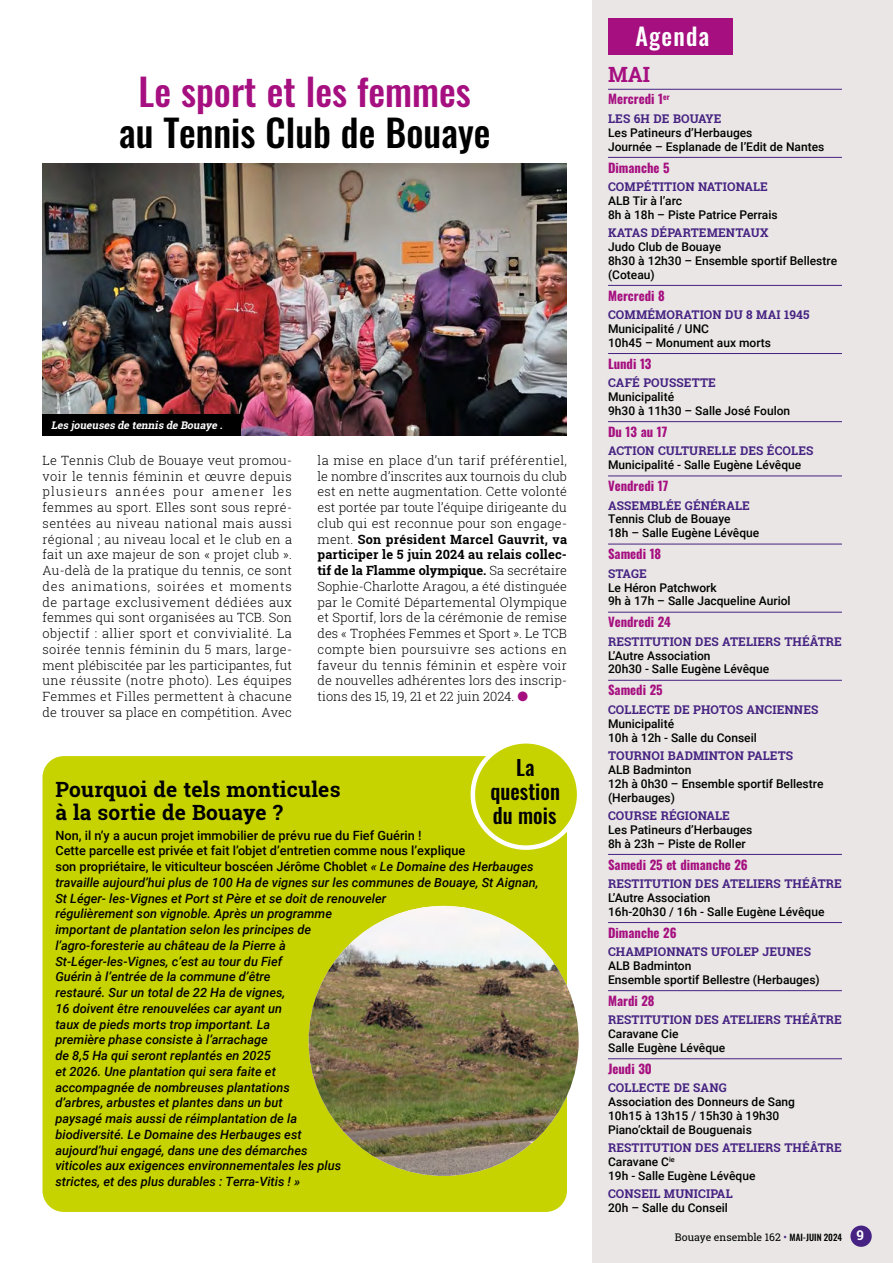
<style>
.page{position:relative;width:893px;height:1263px;background:#fff}
.page>*{position:absolute;margin:0;border:0;box-sizing:border-box;transform-origin:0 0}
.t1{font:500 37.5px "Oswald";color:#000}
.t2{font:500 37.5px "Oswald";color:#a60f80}
.t3{font:500 24px "Oswald";letter-spacing:.05em;color:#fff}
.t4{font:700 21px/22.5px "Roboto Slab";letter-spacing:.01em;color:#000}
.t5{font:500 21px/24px "Oswald";color:#000;text-align:center}
.t6{font:700 21px "Roboto Slab";color:#a60f80}
.t7{font:300 12.75px/15.8px "Roboto Slab";letter-spacing:.01em;color:#000;text-align:justify}
.t8{font:italic 500 12.75px/15.8px "Roboto";color:#000}
.t9{font:700 12.75px "Oswald";color:#a60f80}
.t10{font:500 12px/13.8px "Roboto";color:#000}
.t11{font:700 12px "Roboto Slab";letter-spacing:.01em;color:#462282}
.t12{font:10.5px "Roboto Slab";color:#000}
.t13{font:italic 700 10.5px "Roboto Slab";color:#fff}
.s1{font-weight:700}
.s2{color:#a60f80}
.s3{font-style:normal}
.s4{color:#462282}
.s5{font-family:"Oswald";font-weight:500;font-size:9px}
.s6{font-weight:700;font-size:13.5px;color:#fff}
</style>
<div class="page">
<div style="left:592px;top:0;width:301px;height:1263px;background:#e9e6e5"></div>
<div style="left:608px;top:18px;width:124px;height:37px;background:#a60f80"></div>
<hr style="left:608px;top:89px;width:234px;height:1px;background:#462282">
<hr style="left:608px;top:157px;width:234px;height:1px;background:#462282">
<hr style="left:608px;top:285px;width:234px;height:1px;background:#462282">
<hr style="left:608px;top:353px;width:234px;height:1px;background:#462282">
<hr style="left:608px;top:421px;width:234px;height:1px;background:#462282">
<hr style="left:608px;top:476px;width:234px;height:1px;background:#462282">
<hr style="left:608px;top:544px;width:234px;height:1px;background:#462282">
<hr style="left:608px;top:612px;width:234px;height:1px;background:#462282">
<hr style="left:608px;top:680px;width:234px;height:1px;background:#462282">
<hr style="left:608px;top:854px;width:234px;height:1px;background:#462282">
<hr style="left:608px;top:922px;width:234px;height:1px;background:#462282">
<hr style="left:608px;top:990px;width:234px;height:1px;background:#462282">
<hr style="left:608px;top:1058px;width:234px;height:1px;background:#462282">
<img style="left:43px;top:163px;width:524px;height:273px">
<div style="left:43px;top:414px;width:198px;height:22px;background:#000"></div>
<div style="left:43px;top:756px;width:524px;height:456px;background:#c7d300;border-radius:21px"></div>
<img style="left:309px;top:906px;width:270px;height:270px;border-radius:135px">
<div style="left:850px;top:1225px;width:22px;height:22px;background:#462282;border-radius:50%"></div>
<div style="left:473px;top:741px;width:106px;height:107px;background:#c7d300;border-radius:50%"></div>
<div style="left:471px;top:739px;width:110px;height:111px;border:4px solid #fff;border-radius:50%"></div>
<h1 class="t2" style="left:139px;top:72px;width:334px">Le sport et les femmes</h1>
<h1 class="t1" style="left:119px;top:113px;width:373px">au Tennis Club de Bouaye</h1>
<p class="t13" style="left:51px;top:418px;width:175px">Les joueuses de tennis de Bouaye .</p>
<p class="t7" style="left:43px;top:452px;width:251px">Le Tennis Club de Bouaye veut promou&shy;voir le tennis féminin et œuvre depuis plusieurs années pour amener les femmes au sport. Elles sont sous repré&shy;sentées au niveau national mais aussi régional ; au niveau local et le club en a fait un axe majeur de son « projet club ».<br>Au-delà de la pratique du tennis, ce sont des animations, soirées et moments de partage exclusivement dédiées aux femmes qui sont organisées au TCB. Son objectif : allier sport et convivialité. La soirée tennis féminin du 5 mars, large&shy;ment plébiscitée par les participantes, fut une réussite (notre photo). Les équipes Femmes et Filles permettent à chacune de trouver sa place en compétition. Avec</p>
<p class="t7" style="left:317px;top:452px;width:251px">la mise en place d’un tarif préférentiel, le nombre d’inscrites aux tournois du club est en nette augmentation. Cette volonté est portée par toute l’équipe dirigeante du club qui est reconnue pour son engage&shy;ment. <span class="s1">Son président Marcel Gauvrit, va participer le 5 juin 2024 au relais collec&shy;tif de la Flamme olympique.</span> Sa secrétaire Sophie-Charlotte Aragou, a été distinguée par le Comité Départemental Olympique et Sportif, lors de la cérémonie de remise des « Trophées Femmes et Sport ». Le TCB compte bien poursuivre ses actions en faveur du tennis féminin et espère voir de nouvelles adhérentes lors des inscrip&shy;tions des 15, 19, 21 et 22 juin 2024. <span class="s2">●</span></p>
<h3 class="t5" style="left:491px;top:757px;width:71px">La question du mois</h3>
<h3 class="t4" style="left:55px;top:778px;width:287px">Pourquoi de tels monticules à la sortie de Bouaye ?</h3>
<p class="t8" style="left:55px;top:827px;width:485px"><span class="s3">Non, il n’y a aucun projet immobilier de prévu rue du Fief Guérin !<br>Cette parcelle est privée et fait l’objet d’entretien comme nous l’explique<br>son propriétaire, le viticulteur boscéen Jérôme Choblet</span> « Le Domaine des Herbauges travaille aujourd’hui plus de 100 Ha de vignes sur les communes de Bouaye, St Aignan, St Léger- les-Vignes et Port st Père et se doit de renouveler<br>régulièrement son vignoble. Après un programme<br>important de plantation selon les principes de<br>l’agro-foresterie au château de la Pierre à<br>St-Léger-les-Vignes, c’est au tour du Fief<br>Guérin à l’entrée de la commune d’être<br>restauré. Sur un total de 22 Ha de vignes,<br>16 doivent être renouvelées car ayant un<br>taux de pieds morts trop important. La<br>première phase consiste à l’arrachage<br>de 8,5 Ha qui seront replantés en 2025<br>et 2026. Une plantation qui sera faite et<br>accompagnée de nombreuses plantations<br>d’arbres, arbustes et plantes dans un but<br>paysagé mais aussi de réimplantation de la<br>biodiversité. Le Domaine des Herbauges est<br>aujourd’hui engagé, dans une des démarches<br>viticoles aux exigences environnementales les plus<br>strictes, et des plus durables : Terra-Vitis ! »</p>
<h2 class="t3" style="left:635px;top:24px;width:76px">Agenda</h2>
<h3 class="t6" style="left:608px;top:60px;width:44px">MAI</h3>
<p class="t9" style="left:608px;top:93px;width:63px">Mercredi 1<sup>er</sup></p>
<p class="t11" style="left:608px;top:110px;width:115px">LES 6H DE BOUAYE</p>
<p class="t10" style="left:608px;top:125px;width:218px">Les Patineurs d’Herbauges<br>Journée – Esplanade de l’Edit de Nantes</p>
<p class="t9" style="left:608px;top:161px;width:63px">Dimanche 5</p>
<p class="t11" style="left:608px;top:178px;width:161px">COMPÉTITION NATIONALE</p>
<p class="t10" style="left:608px;top:193px;width:171px">ALB Tir à l’arc<br>8h à 18h – Piste Patrice Perrais</p>
<p class="t11" style="left:608px;top:225px;width:162px">KATAS DÉPARTEMENTAUX</p>
<p class="t10" style="left:608px;top:239px;width:231px">Judo Club de Bouaye<br>8h30 à 12h30 – Ensemble sportif Bellestre (Coteau)</p>
<p class="t9" style="left:608px;top:289px;width:58px">Mercredi 8</p>
<p class="t11" style="left:608px;top:306px;width:203px">COMMÉMORATION DU 8 MAI 1945</p>
<p class="t10" style="left:608px;top:321px;width:165px">Municipalité / UNC<br>10h45 – Monument aux morts</p>
<p class="t9" style="left:608px;top:357px;width:45px">Lundi 13</p>
<p class="t11" style="left:608px;top:375px;width:109px">CAFÉ POUSSETTE</p>
<p class="t10" style="left:608px;top:389px;width:184px">Municipalité<br>9h30 à 11h30 – Salle José Foulon</p>
<p class="t9" style="left:608px;top:425px;width:61px">Du 13 au 17</p>
<p class="t11" style="left:608px;top:443px;width:207px">ACTION CULTURELLE DES ÉCOLES</p>
<p class="t10" style="left:608px;top:457px;width:195px">Municipalité - Salle Eugène Lévêque</p>
<p class="t9" style="left:608px;top:479px;width:62px">Vendredi 17</p>
<p class="t11" style="left:608px;top:497px;width:143px">ASSEMBLÉE GÉNÉRALE</p>
<p class="t10" style="left:608px;top:512px;width:153px">Tennis Club de Bouaye<br>18h – Salle Eugène Lévêque</p>
<p class="t9" style="left:608px;top:547px;width:55px">Samedi 18</p>
<p class="t11" style="left:608px;top:565px;width:40px">STAGE</p>
<p class="t10" style="left:608px;top:580px;width:184px">Le Héron Patchwork<br>9h à 17h – Salle Jacqueline Auriol</p>
<p class="t9" style="left:608px;top:615px;width:64px">Vendredi 24</p>
<p class="t11" style="left:608px;top:633px;width:235px">RESTITUTION DES ATELIERS THÉÂTRE</p>
<p class="t10" style="left:608px;top:648px;width:163px">L’Autre Association<br>20h30 - Salle Eugène Lévêque</p>
<p class="t9" style="left:608px;top:684px;width:56px">Samedi 25</p>
<p class="t11" style="left:608px;top:701px;width:212px">COLLECTE DE PHOTOS ANCIENNES</p>
<p class="t10" style="left:608px;top:716px;width:150px">Municipalité<br>10h à 12h - Salle du Conseil</p>
<p class="t11" style="left:608px;top:747px;width:187px">TOURNOI BADMINTON PALETS</p>
<p class="t10" style="left:608px;top:762px;width:217px">ALB Badminton<br>12h à 0h30 – Ensemble sportif Bellestre (Herbauges)</p>
<p class="t11" style="left:608px;top:807px;width:123px">COURSE RÉGIONALE</p>
<p class="t10" style="left:608px;top:822px;width:146px">Les Patineurs d’Herbauges<br>8h à 23h – Piste de Roller</p>
<p class="t9" style="left:608px;top:858px;width:141px">Samedi 25 et dimanche 26</p>
<p class="t11" style="left:608px;top:875px;width:235px">RESTITUTION DES ATELIERS THÉÂTRE</p>
<p class="t10" style="left:608px;top:890px;width:218px">L’Autre Association<br>16h-20h30 / 16h - Salle Eugène Lévêque</p>
<p class="t9" style="left:608px;top:926px;width:70px">Dimanche 26</p>
<p class="t11" style="left:608px;top:944px;width:204px">CHAMPIONNATS UFOLEP JEUNES</p>
<p class="t10" style="left:608px;top:958px;width:213px">ALB Badminton<br>Ensemble sportif Bellestre (Herbauges)</p>
<p class="t9" style="left:608px;top:994px;width:48px">Mardi 28</p>
<p class="t11" style="left:608px;top:1012px;width:235px">RESTITUTION DES ATELIERS THÉÂTRE</p>
<p class="t10" style="left:608px;top:1026px;width:119px">Caravane Cie<br>Salle Eugène Lévêque</p>
<p class="t9" style="left:608px;top:1062px;width:45px">Jeudi 30</p>
<p class="t11" style="left:608px;top:1080px;width:120px">COLLECTE DE SANG</p>
<p class="t10" style="left:608px;top:1095px;width:188px">Association des Donneurs de Sang<br>10h15 à 13h15 / 15h30 à 19h30<br>Piano’cktail de Bouguenais</p>
<p class="t11" style="left:608px;top:1140px;width:235px">RESTITUTION DES ATELIERS THÉÂTRE</p>
<p class="t10" style="left:608px;top:1154px;width:149px">Caravane C<sup>ie<br></sup>19h - Salle Eugène Lévêque</p>
<p class="t11" style="left:608px;top:1186px;width:126px">CONSEIL MUNICIPAL</p>
<p class="t10" style="left:608px;top:1201px;width:121px">20h – Salle du Conseil</p>
<p class="t12" style="left:675px;top:1230px;width:191px">Bouaye ensemble 162 <span class="s4">•</span> <span class="s5">MAI-JUIN 2024</span> <span class="s6">9</span></p>
</div>
